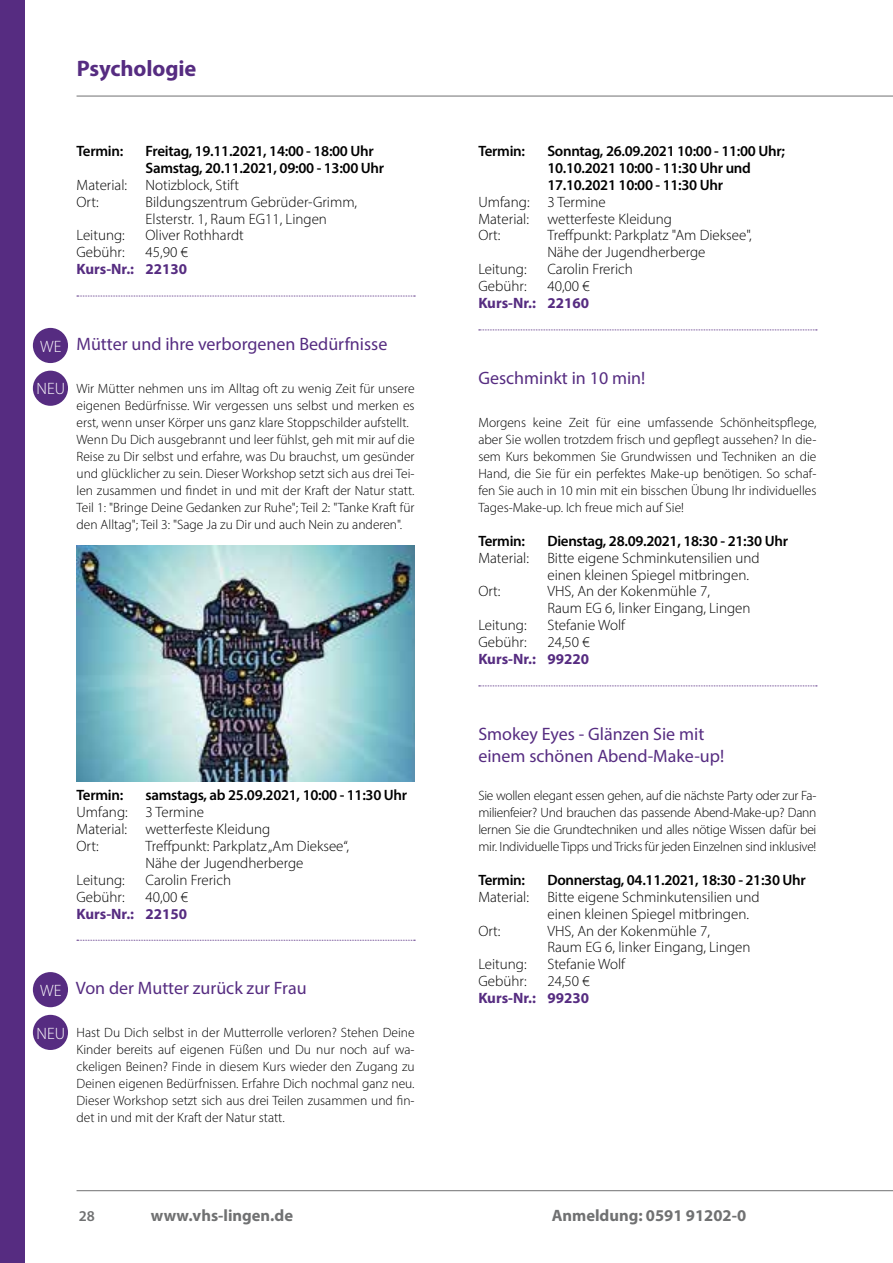
<style>
.page{position:relative;width:893px;height:1263px;background:#fff}
.page>*{position:absolute;margin:0;border:0;box-sizing:border-box;transform-origin:0 0}
.t1{font:700 22.5px "Myriad Pro";letter-spacing:-.005em;color:#562c81}
.t2{font:18px/21.6px "Myriad Pro";color:#562c81}
.t3{font:700 16.5px "Myriad Pro";color:#707172}
.t4{font:300 16.5px "Myriad Pro";color:#fff}
.t5{font:300 15px/17px "Myriad Pro";color:#000}
.t6{font:600 15px/17px "Myriad Pro";letter-spacing:-.02em;color:#000}
.t7{font:700 15px "Myriad Pro";color:#562c81}
.t8{font:600 15px "Myriad Pro";color:#707172}
.t9{font:300 13.5px/17px "Myriad Pro";color:#000;text-align:justify}
</style>
<div class="page">
<hr style="left:77px;top:96px;width:816px;height:1px;background:#707172">
<hr style="left:77px;top:1190px;width:816px;height:1px;background:#707172">
<div style="left:0;top:0;width:25px;height:1263px;background:#562c81"></div>
<svg style="left:77px;top:296px;width:338px;height:1px"></svg>
<svg style="left:77px;top:940px;width:338px;height:1px"></svg>
<img style="left:77px;top:545px;width:338px;height:236px">
<div style="left:33px;top:328px;width:35px;height:35px;background:#562c81;border-radius:50%"></div>
<div style="left:33px;top:371px;width:35px;height:35px;background:#562c81;border-radius:50%"></div>
<div style="left:33px;top:972px;width:35px;height:35px;background:#562c81;border-radius:50%"></div>
<div style="left:33px;top:1015px;width:35px;height:35px;background:#562c81;border-radius:50%"></div>
<svg style="left:479px;top:330px;width:338px;height:1px"></svg>
<svg style="left:479px;top:685px;width:338px;height:1px"></svg>
<h1 class="t1" style="left:77px;top:54px;width:121px">Psychologie</h1>
<p class="t6" style="left:77px;top:142px;width:48px">Termin:</p>
<p class="t6" style="left:146px;top:142px;width:240px">Freitag, 19.11.2021, 14:00 - 18:00 Uhr<br>Samstag, 20.11.2021, 09:00 - 13:00 Uhr</p>
<p class="t5" style="left:77px;top:176px;width:164px">Material: Notizblock, Stift<br>Ort:</p>
<p class="t5" style="left:146px;top:193px;width:213px">Bildungszentrum Gebrüder-Grimm,<br>Elsterstr. 1, Raum EG11, Lingen</p>
<p class="t5" style="left:77px;top:227px;width:50px">Leitung:</p>
<p class="t5" style="left:146px;top:227px;width:100px">Oliver Rothhardt</p>
<p class="t5" style="left:77px;top:244px;width:50px">Gebühr:</p>
<p class="t5" style="left:146px;top:244px;width:44px">45,90 €</p>
<p class="t7" style="left:77px;top:260px;width:112px">Kurs-Nr.: 22130</p>
<p class="t4" style="left:40px;top:336px;width:23px">WE</p>
<p class="t4" style="left:37px;top:379px;width:30px">NEU</p>
<h2 class="t2" style="left:77px;top:333px;width:312px">Mütter und ihre verborgenen Bedürfnisse</h2>
<p class="t9" style="left:77px;top:380px;width:340px;text-align:left">Wir Mütter nehmen uns im Alltag oft zu wenig Zeit für unsere eigenen Bedürfnisse. Wir vergessen uns selbst und merken es erst, wenn unser Körper uns ganz klare Stoppschilder aufstellt.<br>Wenn Du Dich ausgebrannt und leer fühlst, geh mit mir auf die Reise zu Dir selbst und erfahre, was Du brauchst, um gesünder und glücklicher zu sein. Dieser Workshop setzt sich aus drei Tei&shy;len zusammen und findet in und mit der Kraft der Natur statt.<br>Teil 1: "Bringe Deine Gedanken zur Ruhe"; Teil 2: "Tanke Kraft für den Alltag"; Teil 3: "Sage Ja zu Dir und auch Nein zu anderen".</p>
<p class="t6" style="left:77px;top:786px;width:48px">Termin:</p>
<p class="t6" style="left:146px;top:786px;width:263px">samstags, ab 25.09.2021, 10:00 - 11:30 Uhr</p>
<p class="t5" style="left:77px;top:803px;width:195px">Umfang: 3 Termine<br>Material: wetterfeste Kleidung<br>Ort:</p>
<p class="t5" style="left:146px;top:837px;width:205px">Treffpunkt: Parkplatz „Am Dieksee“,<br>Nähe der Jugendherberge</p>
<p class="t5" style="left:77px;top:871px;width:50px">Leitung:</p>
<p class="t5" style="left:146px;top:871px;width:87px">Carolin Frerich</p>
<p class="t5" style="left:77px;top:888px;width:50px">Gebühr:</p>
<p class="t5" style="left:146px;top:888px;width:44px">40,00 €</p>
<p class="t7" style="left:77px;top:904px;width:112px">Kurs-Nr.: 22150</p>
<p class="t4" style="left:40px;top:980px;width:23px">WE</p>
<p class="t4" style="left:37px;top:1023px;width:30px">NEU</p>
<h2 class="t2" style="left:76px;top:977px;width:232px">Von der Mutter zurück zur Frau</h2>
<p class="t9" style="left:77px;top:1024px;width:340px">Hast Du Dich selbst in der Mutterrolle verloren? Stehen Deine Kinder bereits auf eigenen Füßen und Du nur noch auf wa&shy;ckeligen Beinen? Finde in diesem Kurs wieder den Zugang zu Deinen eigenen Bedürfnissen. Erfahre Dich nochmal ganz neu.<br>Dieser Workshop setzt sich aus drei Teilen zusammen und fin&shy;det in und mit der Kraft der Natur statt.</p>
<p class="t6" style="left:478px;top:142px;width:48px">Termin:</p>
<p class="t6" style="left:547px;top:142px;width:239px">Sonntag, 26.09.2021 10:00 - 11:00 Uhr;<br>10.10.2021 10:00 - 11:30 Uhr und<br>17.10.2021 10:00 - 11:30 Uhr</p>
<p class="t5" style="left:478px;top:193px;width:195px">Umfang: 3 Termine<br>Material: wetterfeste Kleidung<br>Ort:</p>
<p class="t5" style="left:547px;top:227px;width:206px">Treffpunkt: Parkplatz "Am Dieksee",<br>Nähe der Jugendherberge</p>
<p class="t5" style="left:478px;top:261px;width:50px">Leitung:</p>
<p class="t5" style="left:547px;top:261px;width:87px">Carolin Frerich</p>
<p class="t5" style="left:478px;top:278px;width:50px">Gebühr:</p>
<p class="t5" style="left:547px;top:278px;width:44px">40,00 €</p>
<p class="t7" style="left:478px;top:293px;width:112px">Kurs-Nr.: 22160</p>
<h2 class="t2" style="left:478px;top:367px;width:169px">Geschminkt in 10 min!</h2>
<p class="t9" style="left:478px;top:414px;width:340px">Morgens keine Zeit für eine umfassende Schönheitspflege, aber Sie wollen trotzdem frisch und gepflegt aussehen? In die&shy;sem Kurs bekommen Sie Grundwissen und Techniken an die Hand, die Sie für ein perfektes Make-up benötigen. So schaf&shy;fen Sie auch in 10 min mit ein bisschen Übung Ihr individuelles Tages-Make-up. Ich freue mich auf Sie!</p>
<p class="t6" style="left:478px;top:532px;width:48px">Termin:</p>
<p class="t6" style="left:547px;top:532px;width:242px">Dienstag, 28.09.2021, 18:30 - 21:30 Uhr</p>
<p class="t5" style="left:478px;top:549px;width:283px">Material: Bitte eigene Schminkutensilien und</p>
<p class="t5" style="left:547px;top:566px;width:203px">einen kleinen Spiegel mitbringen.</p>
<p class="t5" style="left:478px;top:583px;width:24px">Ort:</p>
<p class="t5" style="left:547px;top:583px;width:205px">VHS, An der Kokenmühle 7,<br>Raum EG 6, linker Eingang, Lingen</p>
<p class="t5" style="left:478px;top:617px;width:50px">Leitung:</p>
<p class="t5" style="left:547px;top:617px;width:79px">Stefanie Wolf</p>
<p class="t5" style="left:478px;top:634px;width:50px">Gebühr:</p>
<p class="t5" style="left:547px;top:634px;width:44px">24,50 €</p>
<p class="t7" style="left:478px;top:649px;width:112px">Kurs-Nr.: 99220</p>
<h2 class="t2" style="left:478px;top:723px;width:247px">Smokey Eyes - Glänzen Sie mit einem schönen Abend-Make-up!</h2>
<p class="t9" style="left:478px;top:787px;width:340px">Sie wollen elegant essen gehen, auf die nächste Party oder zur Fa&shy;milienfeier? Und brauchen das passende Abend-Make-up? Dann lernen Sie die Grundtechniken und alles nötige Wissen dafür bei mir. Individuelle Tipps und Tricks für jeden Einzelnen sind inklusive!</p>
<p class="t6" style="left:478px;top:871px;width:48px">Termin:</p>
<p class="t6" style="left:547px;top:871px;width:260px">Donnerstag, 04.11.2021, 18:30 - 21:30 Uhr</p>
<p class="t5" style="left:478px;top:888px;width:283px">Material: Bitte eigene Schminkutensilien und</p>
<p class="t5" style="left:547px;top:905px;width:203px">einen kleinen Spiegel mitbringen.</p>
<p class="t5" style="left:478px;top:922px;width:24px">Ort:</p>
<p class="t5" style="left:547px;top:922px;width:205px">VHS, An der Kokenmühle 7,<br>Raum EG 6, linker Eingang, Lingen</p>
<p class="t5" style="left:478px;top:956px;width:50px">Leitung:</p>
<p class="t5" style="left:547px;top:956px;width:79px">Stefanie Wolf</p>
<p class="t5" style="left:478px;top:973px;width:50px">Gebühr:</p>
<p class="t5" style="left:547px;top:973px;width:44px">24,50 €</p>
<p class="t7" style="left:478px;top:988px;width:112px">Kurs-Nr.: 99230</p>
<p class="t8" style="left:79px;top:1206px;width:18px">28</p>
<p class="t3" style="left:151px;top:1204px;width:144px">www.vhs-lingen.de</p>
<p class="t3" style="left:552px;top:1204px;width:196px">Anmeldung: 0591 91202-0</p>
</div>
